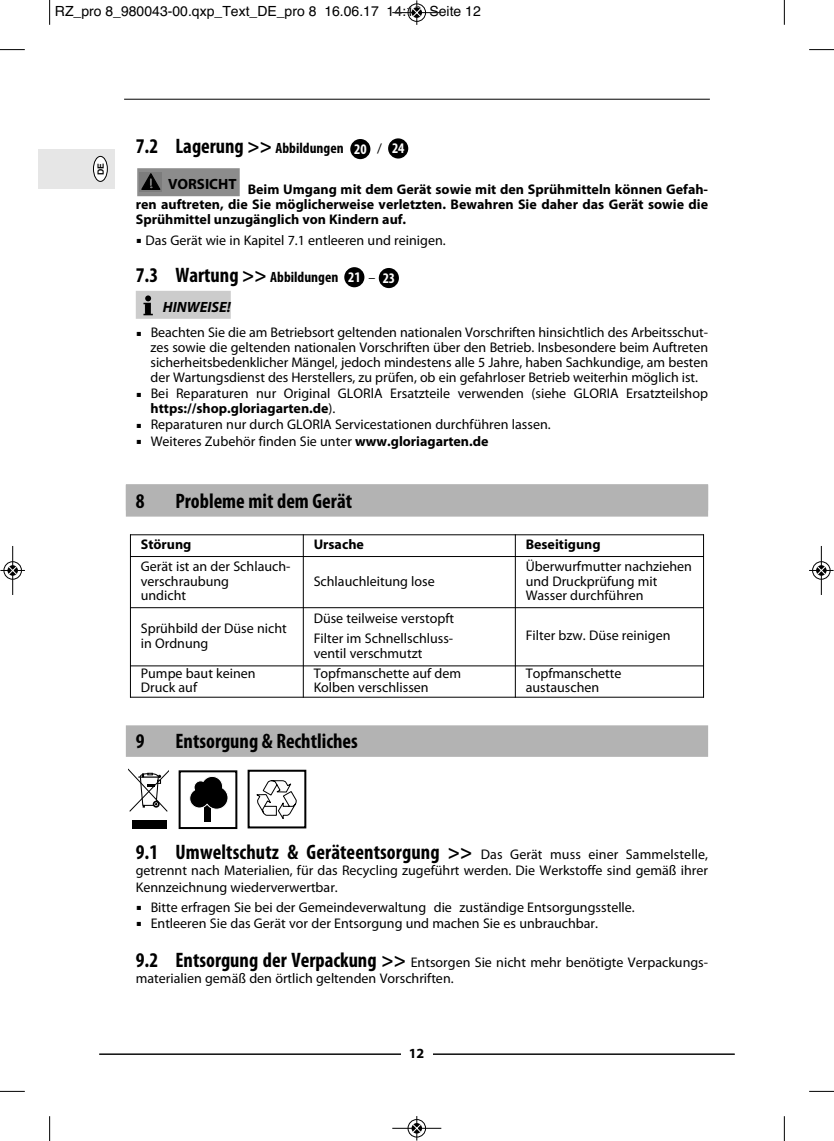
<style>
.page{position:relative;width:834px;height:1141px;background:#fff}
.page>*{position:absolute;margin:0;border:0;box-sizing:border-box;transform-origin:0 0}
.t1{font:700 condensed 21px "Myriad Pro";color:#000}
.t2{font:italic 700 14.88px "Myriad Pro";color:#000}
.t3{font:700 14.88px "Myriad Pro";color:#000}
.t4{font:700 condensed 14.7px "Myriad Pro";color:#fdfdfd}
.t5{font:14px/14.9px "Myriad Pro";color:#000}
.t6{font:700 14px/14.9px "Myriad Pro";color:#000;text-align:justify}
.t7{font:14px "Helvetica";color:#000}
.t8{font:700 8.58px "Helvetica";color:#000}
.s1{font-size:14.88px}
.s2{font-weight:700}
.s3{font-weight:400;font-stretch:normal;font-size:14px}
.s4{font-weight:700;font-stretch:condensed;font-size:21px}
</style>
<div class="page">
<hr style="left:124px;top:99px;width:585px;height:1px;background:#000">
<div style="left:38px;top:149px;width:77px;height:40px;background:#e6e6e6"></div>
<div style="left:93px;top:156px;width:14px;height:25px;background:#fdfdfd;border-radius:50%"></div>
<div style="left:93px;top:156px;width:15px;height:26px;border:1px solid #000;border-radius:50%"></div>
<div style="left:126px;top:484px;width:582px;height:26px;background:#bfbfbf"></div>
<div style="left:126px;top:485px;width:582px;height:32px;background:#b3b3b3"></div>
<div style="left:126px;top:725px;width:582px;height:32px;background:#b3b3b3"></div>
<svg style="left:379px;top:268px;width:20px;height:20px"></svg>
<svg style="left:344px;top:267px;width:20px;height:20px"></svg>
<svg style="left:388px;top:138px;width:20px;height:21px"></svg>
<svg style="left:350px;top:139px;width:20px;height:20px"></svg>
<hr style="left:99px;top:1054px;width:635px;height:1px;background:#000">
<div style="left:400px;top:1038px;width:32px;height:32px;background:#fff"></div>
<div style="left:136px;top:291px;width:95px;height:28px;background:#ccc"></div>
<svg style="left:143px;top:295px;width:10px;height:20px"></svg>
<div style="left:137px;top:168px;width:103px;height:28px;background:#8c8c8c"></div>
<div style="left:139px;top:172px;width:23px;height:20px;background:#7c7c7c"></div>
<svg style="left:141px;top:173px;width:20px;height:17px"></svg>
<hr style="left:130px;top:534px;width:1px;height:164px;background:#000">
<hr style="left:303px;top:534px;width:1px;height:164px;background:#000">
<hr style="left:515px;top:534px;width:1px;height:164px;background:#000">
<hr style="left:703px;top:534px;width:1px;height:164px;background:#000">
<hr style="left:130px;top:534px;width:573px;height:1px;background:#000">
<hr style="left:130px;top:556px;width:573px;height:1px;background:#000">
<hr style="left:130px;top:607px;width:573px;height:1px;background:#000">
<hr style="left:130px;top:665px;width:573px;height:1px;background:#000">
<hr style="left:130px;top:697px;width:573px;height:1px;background:#000">
<div style="left:204px;top:804px;width:6px;height:18px;background:#000"></div>
<svg style="left:189px;top:776px;width:39px;height:34px"></svg>
<div style="left:178px;top:770px;width:59px;height:59px;border:2px solid #000"></div>
<svg style="left:256px;top:780px;width:41px;height:39px"></svg>
<div style="left:247px;top:770px;width:59px;height:58px;border:2px solid #000"></div>
<div style="left:132px;top:820px;width:34px;height:9px;background:#000"></div>
<svg style="left:129px;top:769px;width:40px;height:43px"></svg>
<svg style="left:49px;top:0;width:1px;height:25px"></svg>
<svg style="left:0;top:49px;width:25px;height:1px"></svg>
<svg style="left:783px;top:0;width:1px;height:25px"></svg>
<svg style="left:809px;top:49px;width:24px;height:1px"></svg>
<svg style="left:49px;top:1116px;width:1px;height:25px"></svg>
<svg style="left:0;top:1091px;width:25px;height:1px"></svg>
<svg style="left:783px;top:1116px;width:1px;height:25px"></svg>
<svg style="left:809px;top:1091px;width:24px;height:1px"></svg>
<div style="left:407px;top:3px;width:19px;height:19px;border:1px solid #fff;border-radius:50%"></div>
<hr style="left:392px;top:12px;width:49px;height:1px;background:#000">
<div style="left:408px;top:4px;width:17px;height:18px;border:1px solid #000;border-radius:50%"></div>
<svg style="left:412px;top:0;width:9px;height:25px"></svg>
<div style="left:407px;top:1119px;width:19px;height:19px;border:1px solid #fff;border-radius:50%"></div>
<hr style="left:392px;top:1128px;width:49px;height:1px;background:#000">
<div style="left:408px;top:1119px;width:17px;height:18px;border:1px solid #000;border-radius:50%"></div>
<svg style="left:412px;top:1116px;width:9px;height:25px"></svg>
<div style="left:3px;top:561px;width:19px;height:19px;border:1px solid #fff;border-radius:50%"></div>
<hr style="left:12px;top:546px;width:1px;height:49px;background:#000">
<div style="left:4px;top:561px;width:18px;height:18px;border:1px solid #000;border-radius:50%"></div>
<svg style="left:0;top:566px;width:25px;height:9px"></svg>
<div style="left:811px;top:561px;width:19px;height:19px;border:1px solid #fff;border-radius:50%"></div>
<hr style="left:820px;top:546px;width:1px;height:49px;background:#000">
<div style="left:812px;top:561px;width:18px;height:18px;border:1px solid #000;border-radius:50%"></div>
<svg style="left:809px;top:566px;width:24px;height:9px"></svg>
<p class="t7" style="left:55px;top:3px;width:427px">RZ_pro 8_980043-00.qxp_Text_DE_pro 8 16.06.17 14:18 Seite 12</p>
<p class="t8" style="left:94px;top:175px;width:13px;rotate:-90deg">DE</p>
<h1 class="t1" style="left:136px;top:139px;width:209px">7.2 Lagerung &gt;&gt; <span class="s1">Abbildungen</span></h1>
<p class="t5" style="left:377px;top:142px;width:6px">/</p>
<p class="t6" style="left:136px;top:183px;width:573px;text-indent:112px">Beim Umgang mit dem Gerät sowie mit den Sprühmitteln können Gefah&shy;ren auftreten, die Sie möglicherweise verletzten. Bewahren Sie daher das Gerät sowie die Sprühmittel unzugänglich von Kindern auf.</p>
<p class="t5" style="left:136px;top:234px;width:311px">▪ Das Gerät wie in Kapitel 7.1 entleeren und reinigen.</p>
<h1 class="t1" style="left:136px;top:268px;width:204px">7.3 Wartung &gt;&gt; <span class="s1">Abbildungen</span></h1>
<p class="t5" style="left:368px;top:271px;width:8px">–</p>
<p class="t4" style="left:354px;top:144px;width:14px">20</p>
<p class="t4" style="left:392px;top:143px;width:14px">24</p>
<p class="t3" style="left:168px;top:179px;width:70px">VORSICHT</p>
<p class="t4" style="left:348px;top:272px;width:14px">21</p>
<p class="t4" style="left:382px;top:273px;width:14px">23</p>
<p class="t2" style="left:163px;top:301px;width:69px">HINWEISE!</p>
<p class="t5" style="left:150px;top:326px;width:559px;text-align:justify;text-indent:-15px">▪ Beachten Sie die am Betriebsort geltenden nationalen Vorschriften hinsichtlich des Arbeitsschut&shy;zes sowie die geltenden nationalen Vorschriften über den Betrieb. Insbesondere beim Auftreten sicherheitsbedenklicher Mängel, jedoch mindestens alle 5 Jahre, haben Sachkundige, am besten der Wartungsdienst des Herstellers, zu prüfen, ob ein gefahrloser Betrieb weiterhin möglich ist.</p>
<p class="t5" style="left:150px;top:387px;width:559px;text-indent:-15px">▪ Bei Reparaturen nur Original GLORlA Ersatzteile verwenden (siehe GLORIA Ersatzteilshop <span class="s2">https://shop.gloriagarten.de</span>).</p>
<p class="t5" style="left:136px;top:418px;width:416px">▪ Reparaturen nur durch GLORlA Servicestationen durchführen lassen.</p>
<p class="t5" style="left:136px;top:435px;width:354px">▪ Weiteres Zubehör finden Sie unter <span class="s2">www.gloriagarten.de</span></p>
<h1 class="t1" style="left:136px;top:494px;width:10px">8</h1>
<h1 class="t1" style="left:175px;top:494px;width:178px">Probleme mit dem Gerät</h1>
<p class="t6" style="left:141px;top:538px;width:52px">Störung</p>
<p class="t6" style="left:313px;top:538px;width:52px">Ursache</p>
<p class="t6" style="left:525px;top:538px;width:76px">Beseitigung</p>
<p class="t5" style="left:141px;top:560px;width:151px">Gerät ist an der Schlauch&shy;verschraubung<br>undicht</p>
<p class="t5" style="left:525px;top:560px;width:168px">Überwurfmutter nachziehen und Druckprüfung mit<br>Wasser durchführen</p>
<p class="t5" style="left:313px;top:575px;width:123px">Schlauchleitung lose</p>
<p class="t5" style="left:141px;top:622px;width:147px">Sprühbild der Düse nicht in Ordnung</p>
<p class="t5" style="left:313px;top:609px;width:142px;line-height:19.8px">Düse teilweise verstopft<br>Filter im Schnellschluss-</p>
<p class="t5" style="left:313px;top:647px;width:110px">ventil verschmutzt</p>
<p class="t5" style="left:525px;top:629px;width:146px">Filter bzw. Düse reinigen</p>
<p class="t5" style="left:141px;top:667px;width:116px">Pumpe baut keinen<br>Druck auf</p>
<p class="t5" style="left:313px;top:667px;width:149px">Topfmanschette auf dem<br>Kolben verschlissen</p>
<p class="t5" style="left:525px;top:667px;width:97px">Topfmanschette austauschen</p>
<h1 class="t1" style="left:136px;top:734px;width:10px">9</h1>
<h1 class="t1" style="left:175px;top:734px;width:184px">Entsorgung &amp; Rechtliches</h1>
<h1 class="t1" style="left:136px;top:845px;width:573px">9.1 Umweltschutz &amp; Geräteentsorgung &gt;&gt; <span class="s3">Das Gerät muss einer Sammelstelle,</span></h1>
<p class="t5" style="left:136px;top:863px;width:573px;line-height:16.6px">getrennt nach Materialien, für das Recycling zugeführt werden. Die Werkstoffe sind gemäß ihrer<br>Kennzeichnung wiederverwertbar.</p>
<p class="t5" style="left:136px;top:901px;width:500px">▪ Bitte erfragen Sie bei der Gemeindeverwaltung die zuständige Entsorgungsstelle.</p>
<p class="t5" style="left:136px;top:917px;width:464px">▪ Entleeren Sie das Gerät vor der Entsorgung und machen Sie es unbrauchbar.</p>
<p class="t5" style="left:136px;top:955px;width:573px;line-height:16.6px"><span class="s4">9.2 Entsorgung der Verpackung &gt;&gt;</span> Entsorgen Sie nicht mehr benötigte Verpackungs&shy;materialien gemäß den örtlich geltenden Vorschriften.</p>
<p class="t6" style="left:408px;top:1047px;width:17px">12</p>
</div>
